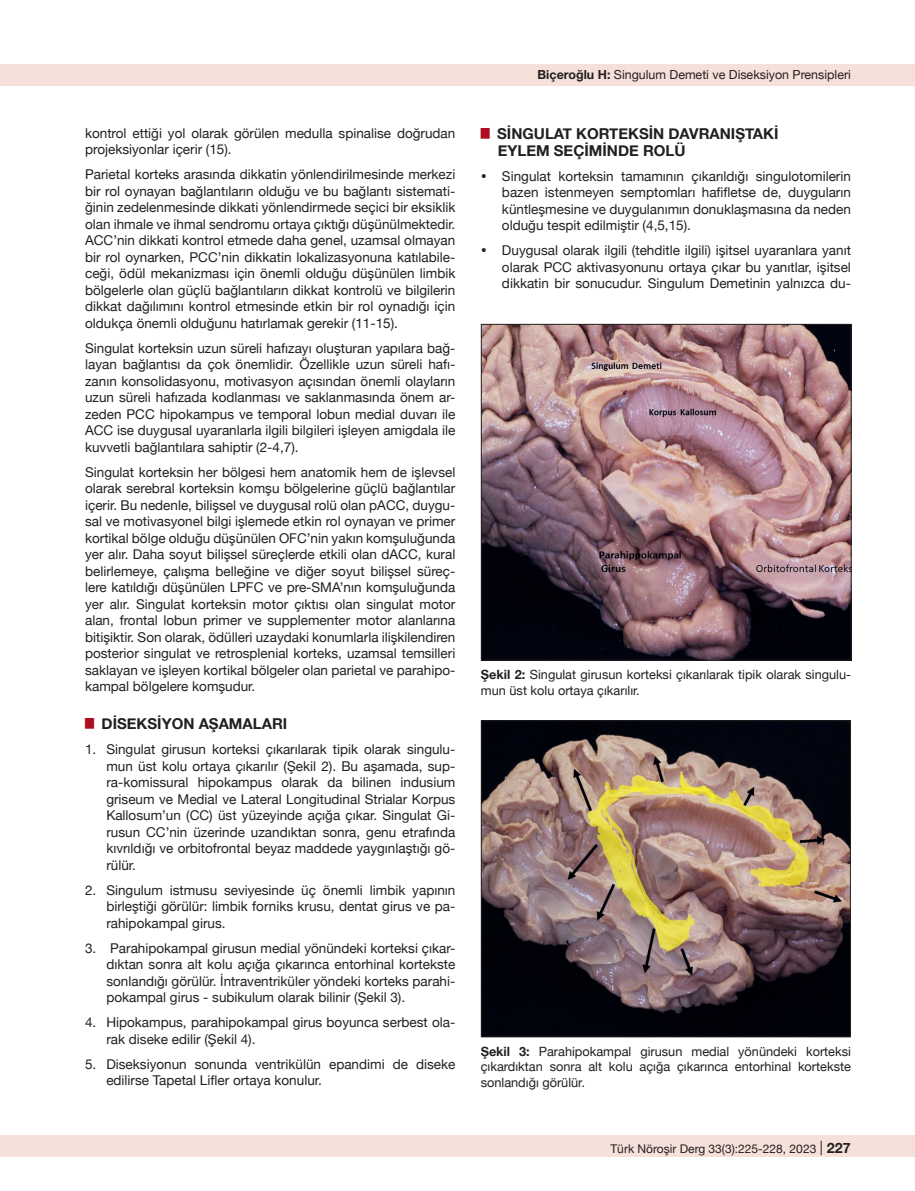
<style>
.page{position:relative;width:915px;height:1191px;background:#fff}
.page>*{position:absolute;margin:0;border:0;box-sizing:border-box;transform-origin:0 0}
.t1{font:700 15px/16.5px "Helvetica Neue";color:#231f20}
.Liste_Paragraf{font:13.5px/16.5px "Helvetica Neue";color:#231f20;text-align:justify}
.t2{font:12.75px/15.8px "Helvetica Neue";color:#231f20}
.t3{font:12.45px "Helvetica Neue";color:#231f20}
.t4{font:12px "Helvetica Neue";color:#231f20}
.s1{font-weight:700}
.s2{font-size:14.25px}
.s3{font-weight:700;font-size:14.25px}
</style>
<div class="page">
<div style="left:0;top:1135px;width:914px;height:22px;background:#f6e1da"></div>
<div style="left:0;top:64px;width:914px;height:21px;background:#f6e1da"></div>
<img style="left:483px;top:326px;width:366px;height:332px">
<div style="left:481px;top:324px;width:370px;height:336px;border:1px solid #231f20"></div>
<img style="left:483px;top:722px;width:365px;height:313px">
<div style="left:481px;top:720px;width:369px;height:317px;border:1px solid #231f20"></div>
<p class="Liste_Paragraf" style="left:85px;top:125px;width:371px">kontrol ettiği yol olarak görülen medulla spinalise doğrudan projeksiyonlar içerir (15).</p>
<p class="Liste_Paragraf" style="left:85px;top:167px;width:371px">Parietal korteks arasında dikkatin yönlendirilmesinde merkezi bir rol oynayan bağlantıların olduğu ve bu bağlantı sistemati&shy;ğinin zedelenmesinde dikkati yönlendirmede seçici bir eksiklik olan ihmale ve ihmal sendromu ortaya çıktığı düşünülmektedir.<br>ACC’nin dikkati kontrol etmede daha genel, uzamsal olmayan bir rol oynarken, PCC’nin dikkatin lokalizasyonuna katılabile&shy;ceği, ödül mekanizması için önemli olduğu düşünülen limbik bölgelerle olan güçlü bağlantıların dikkat kontrolü ve bilgilerin dikkat dağılımını kontrol etmesinde etkin bir rol oynadığı için oldukça önemli olduğunu hatırlamak gerekir (11-15).</p>
<p class="Liste_Paragraf" style="left:85px;top:340px;width:371px">Singulat korteksin uzun süreli hafızayı oluşturan yapılara bağ&shy;layan bağlantısı da çok önemlidir. Özellikle uzun süreli hafı&shy;zanın konsolidasyonu, motivasyon açısından önemli olayların uzun süreli hafızada kodlanması ve saklanmasında önem ar&shy;zeden PCC hipokampus ve temporal lobun medial duvarı ile ACC ise duygusal uyaranlarla ilgili bilgileri işleyen amigdala ile kuvvetli bağlantılara sahiptir (2-4,7).</p>
<p class="Liste_Paragraf" style="left:85px;top:464px;width:371px">Singulat korteksin her bölgesi hem anatomik hem de işlevsel olarak serebral korteksin komşu bölgelerine güçlü bağlantılar içerir. Bu nedenle, bilişsel ve duygusal rolü olan pACC, duygu&shy;sal ve motivasyonel bilgi işlemede etkin rol oynayan ve primer kortikal bölge olduğu düşünülen OFC’nin yakın komşuluğunda yer alır. Daha soyut bilişsel süreçlerde etkili olan dACC, kural belirlemeye, çalışma belleğine ve diğer soyut bilişsel süreç&shy;lere katıldığı düşünülen LPFC ve pre-SMA’nın komşuluğunda yer alır. Singulat korteksin motor çıktısı olan singulat motor alan, frontal lobun primer ve supplementer motor alanlarına bitişiktir. Son olarak, ödülleri uzaydaki konumlarla ilişkilendiren posterior singulat ve retrosplenial korteks, uzamsal temsilleri saklayan ve işleyen kortikal bölgeler olan parietal ve parahipo&shy;kampal bölgelere komşudur.</p>
<p class="t1" style="left:85px;top:716px;width:204px"><sup>█</sup> DISEKSIYON AŞAMALARI</p>
<p class="Liste_Paragraf" style="left:106px;top:742px;width:350px;text-indent:-21px">1. Singulat girusun korteksi çıkarılarak tipik olarak singulu&shy;mun üst kolu ortaya çıkarılır (Şekil 2). Bu aşamada, sup&shy;ra-komissural hipokampus olarak da bilinen indusium griseum ve Medial ve Lateral Longitudinal Strialar Korpus Kallosum’un (CC) üst yüzeyinde açığa çıkar. Singulat Gi&shy;rusun CC’nin üzerinde uzandıktan sonra, genu etrafında kıvrıldığı ve orbitofrontal beyaz maddede yaygınlaştığı gö&shy;rülür.</p>
<p class="Liste_Paragraf" style="left:106px;top:882px;width:350px;text-indent:-21px">2. Singulum istmusu seviyesinde üç önemli limbik yapının birleştiği görülür: limbik forniks krusu, dentat girus ve pa&shy;rahipokampal girus.</p>
<p class="Liste_Paragraf" style="left:106px;top:940px;width:350px;text-indent:-21px">3. Parahipokampal girusun medial yönündeki korteksi çıkar&shy;dıktan sonra alt kolu açığa çıkarınca entorhinal kortekste sonlandığı görülür. İntraventriküler yöndeki korteks parahi&shy;pokampal girus - subikulum olarak bilinir (Şekil 3).</p>
<p class="Liste_Paragraf" style="left:106px;top:1015px;width:350px;text-indent:-21px">4. Hipokampus, parahipokampal girus boyunca serbest ola&shy;rak diseke edilir (Şekil 4).</p>
<p class="Liste_Paragraf" style="left:106px;top:1056px;width:350px;text-indent:-21px">5. Diseksiyonun sonunda ventrikülün epandimi de diseke edilirse Tapetal Lifler ortaya konulur.</p>
<p class="t3" style="left:537px;top:66px;width:315px"><span class="s1">Biçeroğlu H:</span> Singulum Demeti ve Diseksiyon Prensipleri</p>
<p class="t1" style="left:497px;top:126px;width:280px;text-indent:-17px"><sup>█</sup> SINGULAT KORTEKSIN DAVRANIŞTAKI<br>EYLEM SEÇIMINDE ROLÜ</p>
<p class="Liste_Paragraf" style="left:502px;top:169px;width:350px;text-indent:-21px">• Singulat korteksin tamamının çıkarıldığı singulotomilerin bazen istenmeyen semptomları hafifletse de, duyguların küntleşmesine ve duygulanımın donuklaşmasına da neden olduğu tespit edilmiştir (4,5,15).</p>
<p class="Liste_Paragraf" style="left:502px;top:243px;width:350px;text-indent:-21px">• Duygusal olarak ilgili (tehditle ilgili) işitsel uyaranlara yanıt olarak PCC aktivasyonunu ortaya çıkar bu yanıtlar, işitsel dikkatin bir sonucudur. Singulum Demetinin yalnızca du-</p>
<p class="t2" style="left:481px;top:667px;width:371px"><span class="s1">Şekil 2:</span> Singulat girusun korteksi çıkarılarak tipik olarak singulu&shy;mun üst kolu ortaya çıkarılır.</p>
<p class="t2" style="left:480px;top:1044px;width:371px;text-align:justify"><span class="s1">Şekil 3:</span> Parahipokampal girusun medial yönündeki korteksi çıkardıktan sonra alt kolu açığa çıkarınca entorhinal kortekste sonlandığı görülür.</p>
<p class="t4" style="left:610px;top:1140px;width:263px">Türk Nöroşir Derg 33(3):225-228, 2023 <span class="s2">|</span> <span class="s3">227227</span></p>
</div>
